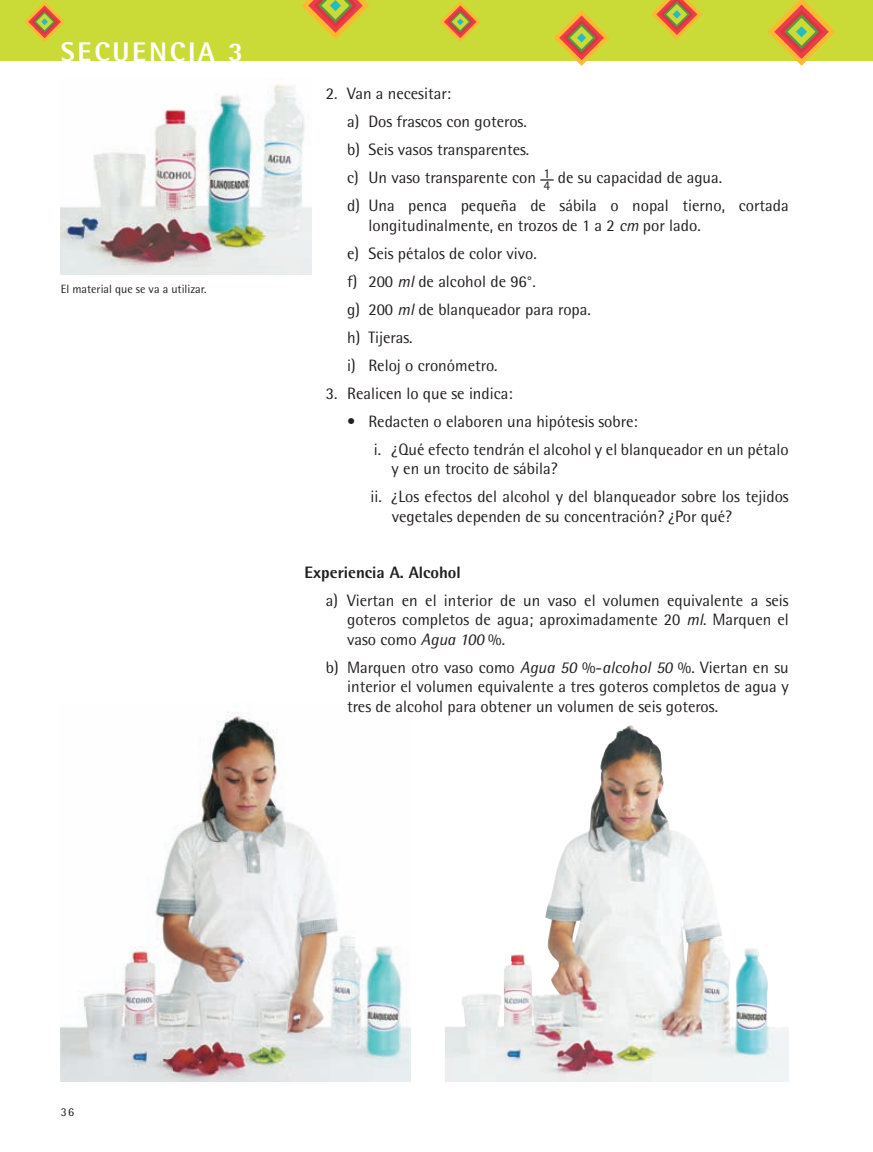
<style>
.page{position:relative;width:873px;height:1152px;background:#fff}
.page>*{position:absolute;margin:0;border:0;box-sizing:border-box;transform-origin:0 0}
.t1{font:800 27px "Rotis Semi Sans";letter-spacing:.1em;color:#fff}
.t2{font:16.5px/28px "Rotis Semi Sans";color:#231f20}
.t3{font:12px "Rotis Semi Sans";color:#231f20}
.s1{font-style:italic}
.s2{font-weight:800}
</style>
<div class="page">
<div style="left:0;top:0;width:872px;height:61px;background:#cadb37"></div>
<svg style="left:24px;top:1px;width:41px;height:41px"></svg>
<svg style="left:301px;top:0;width:68px;height:40px"></svg>
<svg style="left:440px;top:1px;width:40px;height:41px"></svg>
<svg style="left:651px;top:0;width:51px;height:40px"></svg>
<svg style="left:554px;top:10px;width:55px;height:56px"></svg>
<svg style="left:767px;top:0;width:68px;height:66px"></svg>
<img style="left:462px;top:725px;width:268px;height:301px">
<img style="left:61px;top:712px;width:349px;height:369px">
<svg style="left:540px;top:179px;width:13px;height:1px"></svg>
<img style="left:61px;top:85px;width:250px;height:190px">
<p class="t1" style="left:61px;top:35px;width:184px">secuencia 3</p>
<p class="t3" style="left:61px;top:282px;width:147px">El material que se va a utilizar.</p>
<p class="t2" style="left:347px;top:79px;width:205px;text-indent:-21px">2. Van a necesitar:<br>a) Dos frascos con goteros.<br>b) Seis vasos transparentes.<br>c) Un vaso transparente con <sup>1</sup></p>
<p class="t2" style="left:347px;top:163px;width:443px;text-indent:196px"><sub>4</sub> de su capacidad de agua.<br>d) Una penca pequeña de sábila o nopal tierno, cortada</p>
<p class="t2" style="left:347px;top:211px;width:355px;text-indent:21px">longitudinalmente, en trozos de 1 a 2 <span class="s1">cm</span> por lado. e) Seis pétalos de color vivo.<br>f) 200 <span class="s1">ml</span> de alcohol de 96°.<br>g) 200 <span class="s1">ml</span> de blanqueador para ropa.<br>h) Tijeras.<br>i) Reloj o cronómetro.</p>
<p class="t2" style="left:326px;top:379px;width:188px">3. Realicen lo que se indica:</p>
<p class="t2" style="left:373px;top:407px;width:416px;text-indent:-27px">• Redacten o elaboren una hipótesis sobre:<br>i. ¿Qué efecto tendrán el alcohol y el blanqueador en un pétalo</p>
<p class="t2" style="left:370px;top:454px;width:419px;text-indent:21px">y en un trocito de sábila?<br>ii. ¿Los efectos del alcohol y del blanqueador sobre los tejidos</p>
<p class="t2" style="left:391px;top:502px;width:341px">vegetales dependen de su concentración? ¿Por qué?</p>
<p class="t2" style="left:326px;top:558px;width:464px;text-indent:-21px"><span class="s2">Experiencia A. Alcohol<br></span>a) Viertan en el interior de un vaso el volumen equivalente a seis</p>
<p class="t2" style="left:347px;top:610px;width:443px;line-height:19.5px">goteros completos de agua; aproximadamente 20 <span class="s1">ml</span>. Marquen el vaso como <span class="s1">Agua 100</span> %.</p>
<p class="t2" style="left:347px;top:657px;width:443px;line-height:19.5px;text-align:justify;text-indent:-21px">b) Marquen otro vaso como <span class="s1">Agua 50</span> %-<span class="s1">alcohol 50</span> %. Viertan en su interior el volumen equivalente a tres goteros completos de agua y tres de alcohol para obtener un volumen de seis goteros.</p>
<p class="t3" style="left:61px;top:1104px;width:15px">36</p>
</div>
